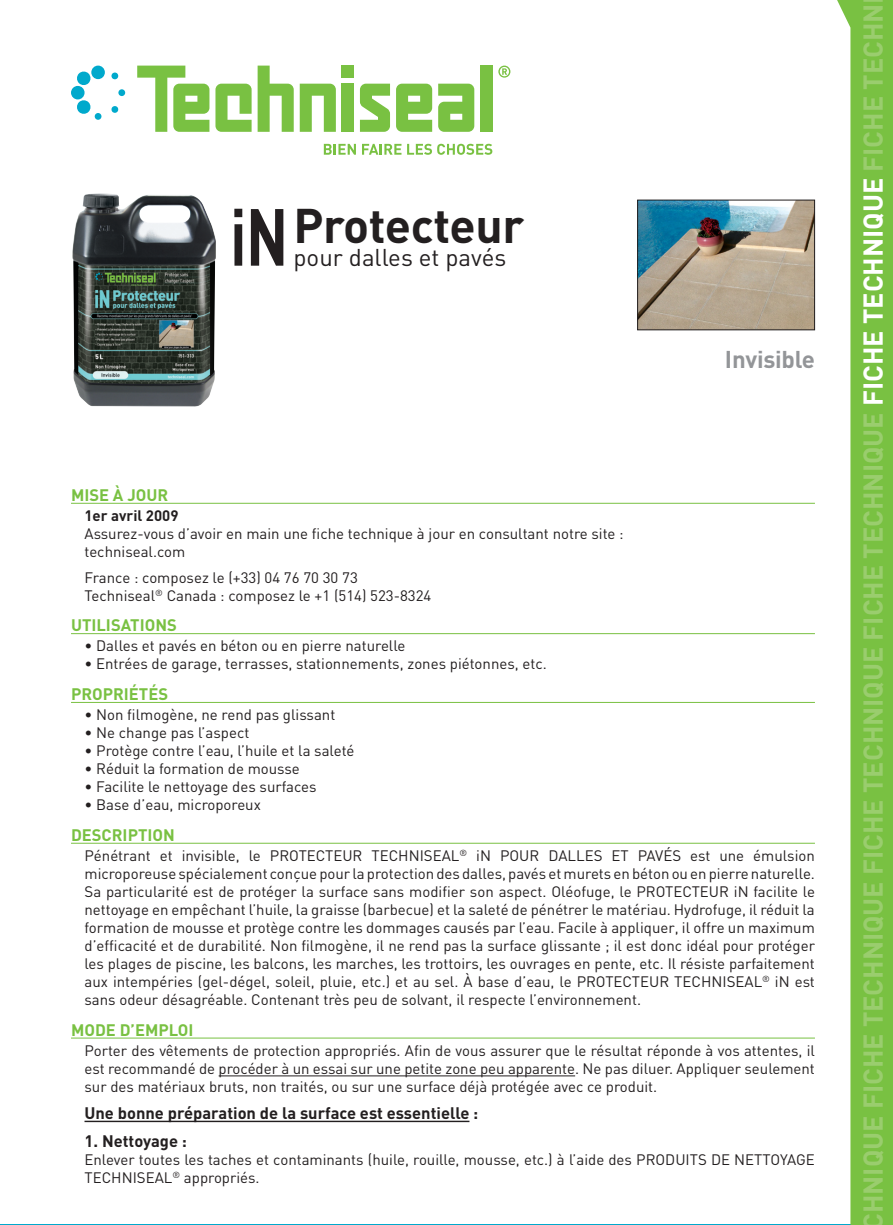
<style>
.page{position:relative;width:893px;height:1225px;background:#fff}
.page>*{position:absolute;margin:0;border:0;box-sizing:border-box;transform-origin:0 0}
.t1{font:700 79.5px "DIN";color:#231f20;scale:.75 1}
.t2{font:700 48px "DIN";letter-spacing:-.01em;color:#231f20}
.t3{font:700 27px "DIN";color:#9acd6e}
.t4{font:24px "DIN";color:#231f20}
.t5{font:700 24px "DIN";letter-spacing:-.01em;color:#939598}
.t6{font:700 16.5px "DIN";color:#231f20}
.t7{font:700 16.5px "DIN";color:#79c142}
.t8{font:15px/18px "DIN";color:#231f20;text-align:justify}
.t9{font:700 15px "DIN";color:#231f20}
.s1{color:#fff}
</style>
<div class="page">
<svg style="left:324px;top:144px;width:32px;height:11px"></svg>
<svg style="left:362px;top:144px;width:39px;height:11px"></svg>
<svg style="left:407px;top:144px;width:85px;height:11px"></svg>
<svg style="left:396px;top:84px;width:36px;height:48px"></svg>
<svg style="left:215px;top:84px;width:37px;height:48px"></svg>
<div style="left:480px;top:66px;width:12px;height:66px;background:#79c142"></div>
<svg style="left:258px;top:66px;width:36px;height:66px"></svg>
<svg style="left:300px;top:84px;width:36px;height:48px"></svg>
<svg style="left:137px;top:66px;width:72px;height:66px"></svg>
<svg style="left:438px;top:84px;width:36px;height:48px"></svg>
<svg style="left:360px;top:84px;width:30px;height:48px"></svg>
<div style="left:342px;top:66px;width:12px;height:12px;background:#79c142"></div>
<div style="left:342px;top:84px;width:12px;height:48px;background:#79c142"></div>
<div style="left:91px;top:66px;width:14px;height:13px;background:#00a9cc;border-radius:50%"></div>
<div style="left:95px;top:113px;width:6px;height:7px;background:#00a9cc;border-radius:50%"></div>
<svg style="left:77px;top:71px;width:14px;height:15px"></svg>
<svg style="left:111px;top:106px;width:8px;height:7px"></svg>
<div style="left:71px;top:86px;width:14px;height:13px;background:#00a9cc;border-radius:50%"></div>
<div style="left:118px;top:89px;width:7px;height:7px;background:#00a9cc;border-radius:50%"></div>
<svg style="left:77px;top:100px;width:14px;height:14px"></svg>
<svg style="left:111px;top:72px;width:8px;height:8px"></svg>
<svg style="left:498px;top:66px;width:12px;height:12px"></svg>
<img style="left:72px;top:193px;width:144px;height:214px">
<hr style="left:71px;top:503px;width:744px;height:1px;background:#79c142">
<hr style="left:71px;top:633px;width:744px;height:1px;background:#79c142">
<hr style="left:71px;top:702px;width:744px;height:1px;background:#79c142">
<hr style="left:71px;top:843px;width:744px;height:1px;background:#79c142">
<hr style="left:71px;top:1037px;width:744px;height:1px;background:#79c142">
<hr style="left:219px;top:1075px;width:356px;height:1px;background:#231f20">
<hr style="left:85px;top:1120px;width:384px;height:2px;background:#231f20">
<hr style="left:0;top:1224px;width:850px;height:1px;background:#00a9cc">
<svg style="left:837px;top:0;width:56px;height:1225px;fill:#79c142"></svg>
<img style="left:639px;top:202px;width:174px;height:126px">
<div style="left:637px;top:200px;width:178px;height:130px;border:1px solid #231f20"></div>
<p class="t1" style="left:230px;top:185px;width:79px">iN</p>
<p class="t2" style="left:294px;top:194px;width:232px">Protecteur</p>
<p class="t4" style="left:294px;top:242px;width:214px">pour dalles et pavés</p>
<p class="t5" style="left:725px;top:343px;width:91px">Invisible</p>
<p class="t7" style="left:71px;top:484px;width:99px">MISE À JOUR</p>
<p class="t9" style="left:85px;top:506px;width:95px">1er avril 2009</p>
<p class="t8" style="left:85px;top:524px;width:541px">Assurez-vous d’avoir en main une fiche technique à jour en consultant notre site :</p>
<p class="t8" style="left:85px;top:542px;width:102px">techniseal.com</p>
<p class="t8" style="left:85px;top:568px;width:275px">France : composez le (+33) 04 76 70 30 73</p>
<p class="t8" style="left:85px;top:586px;width:348px">Techniseal<sup>®</sup> Canada : composez le +1 (514) 523-8324</p>
<p class="t7" style="left:71px;top:614px;width:107px">UTILISATIONS</p>
<p class="t8" style="left:85px;top:636px;width:322px">• Dalles et pavés en béton ou en pierre naturelle</p>
<p class="t8" style="left:85px;top:654px;width:464px">• Entrées de garage, terrasses, stationnements, zones piétonnes, etc.</p>
<p class="t7" style="left:71px;top:683px;width:99px">PROPRIÉTÉS</p>
<p class="t8" style="left:85px;top:705px;width:252px">• Non filmogène, ne rend pas glissant</p>
<p class="t8" style="left:85px;top:723px;width:166px">• Ne change pas l’aspect</p>
<p class="t8" style="left:85px;top:741px;width:272px">• Protège contre l’eau, l’huile et la saleté</p>
<p class="t8" style="left:85px;top:759px;width:217px">• Réduit la formation de mousse</p>
<p class="t8" style="left:85px;top:777px;width:234px">• Facilite le nettoyage des surfaces</p>
<p class="t8" style="left:85px;top:795px;width:178px">• Base d’eau, microporeux</p>
<p class="t7" style="left:71px;top:824px;width:105px">DESCRIPTION</p>
<p class="t8" style="left:85px;top:846px;width:732px">Pénétrant et invisible, le PROTECTEUR TECHNISEAL<sup>®</sup> iN POUR DALLES ET PAVÉS est une émulsion microporeuse spécialement conçue pour la protection des dalles, pavés et murets en béton ou en pierre naturelle.<br>Sa particularité est de protéger la surface sans modifier son aspect. Oléofuge, le PROTECTEUR iN facilite le nettoyage en empêchant l’huile, la graisse (barbecue) et la saleté de pénétrer le matériau. Hydrofuge, il réduit la formation de mousse et protège contre les dommages causés par l’eau. Facile à appliquer, il offre un maximum d’efficacité et de durabilité. Non filmogène, il ne rend pas la surface glissante ; il est donc idéal pour protéger les plages de piscine, les balcons, les marches, les trottoirs, les ouvrages en pente, etc. Il résiste parfaitement aux intempéries (gel-dégel, soleil, pluie, etc.) et au sel. À base d’eau, le PROTECTEUR TECHNISEAL<sup>®</sup> iN est sans odeur désagréable. Contenant très peu de solvant, il respecte l’environnement.</p>
<p class="t7" style="left:71px;top:1019px;width:124px">MODE D’EMPLOI</p>
<p class="t8" style="left:85px;top:1041px;width:732px">Porter des vêtements de protection appropriés. Afin de vous assurer que le résultat réponde à vos attentes, il est recommandé de procéder à un essai sur une petite zone peu apparente. Ne pas diluer. Appliquer seulement sur des matériaux bruts, non traités, ou sur une surface déjà protégée avec ce produit.</p>
<p class="t6" style="left:85px;top:1102px;width:395px">Une bonne préparation de la surface est essentielle :</p>
<p class="t6" style="left:85px;top:1129px;width:104px">1. Nettoyage :</p>
<p class="t8" style="left:85px;top:1149px;width:732px">Enlever toutes les taches et contaminants (huile, rouille, mousse, etc.) à l’aide des PRODUITS DE NETTOYAGE<br>TECHNISEAL<sup>®</sup> appropriés.</p>
<p class="t3" style="left:855px;top:1230px;width:1228px;rotate:-90deg">CHNIQUE FICHE TECHNIQUE FICHE TECHNIQUE FICHE TECHNIQUE <span class="s1">FICHE TECHNIQUE</span> FICHE TECHN</p>
</div>
